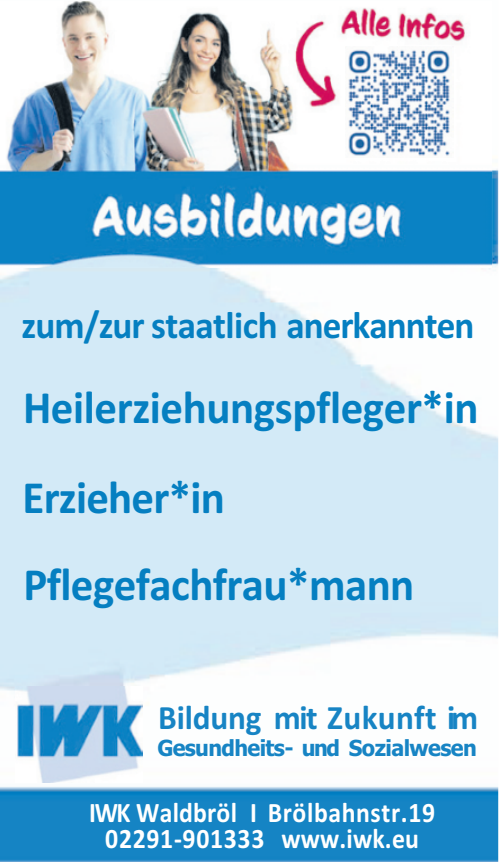
<style>
.page{position:relative;width:499px;height:862px;background:#fff}
.page>*{position:absolute;margin:0;border:0;box-sizing:border-box;transform-origin:0 0}
.t1{font:700 46.4px/88.4px "Calibri";letter-spacing:-.015em;color:#057fc1}
.t2{font:700 38.4px "Calibri";letter-spacing:-.025em;color:#057fc1}
.t3{font:700 34.4px "Calibri";letter-spacing:-.005em;color:#1784c4}
.t4{font:700 28.4px/26px "Calibri";letter-spacing:.025em;color:#fff;text-align:center;scale:.91 1}
.t5{font:700 22px "Tahoma";letter-spacing:-.03em;color:#1784c4}
.s1{font-style:inherit}
</style>
<div class="page">
<img style="left:0;top:169px;width:498px;height:693px">
<img style="left:0;top:1px;width:492px;height:267px">
<img style="left:15px;top:686px;width:128px;height:97px">
<img style="left:345px;top:47px;width:108px;height:111px">
<p class="t2" style="left:22px;top:298px;width:454px">zum/zur staatlich anerkannten</p>
<p class="t1" style="left:23px;top:363px;width:457px">Heilerziehungspfleger*in<br>Erzieher*in<br>Pflegefachfrau*mann</p>
<p class="t3" style="left:158px;top:693px;width:321px">Bildung mit Zukunft im</p>
<p class="t5" style="left:157px;top:733px;width:321px">Gesundheits- und Sozialwesen</p>
<p class="t4" style="left:89px;top:799px;width:381px">IWK Waldbröl I Brölbahnstr.19<br>02291<span class="s1">-</span>901333 www.iwk.eu</p>
</div>
